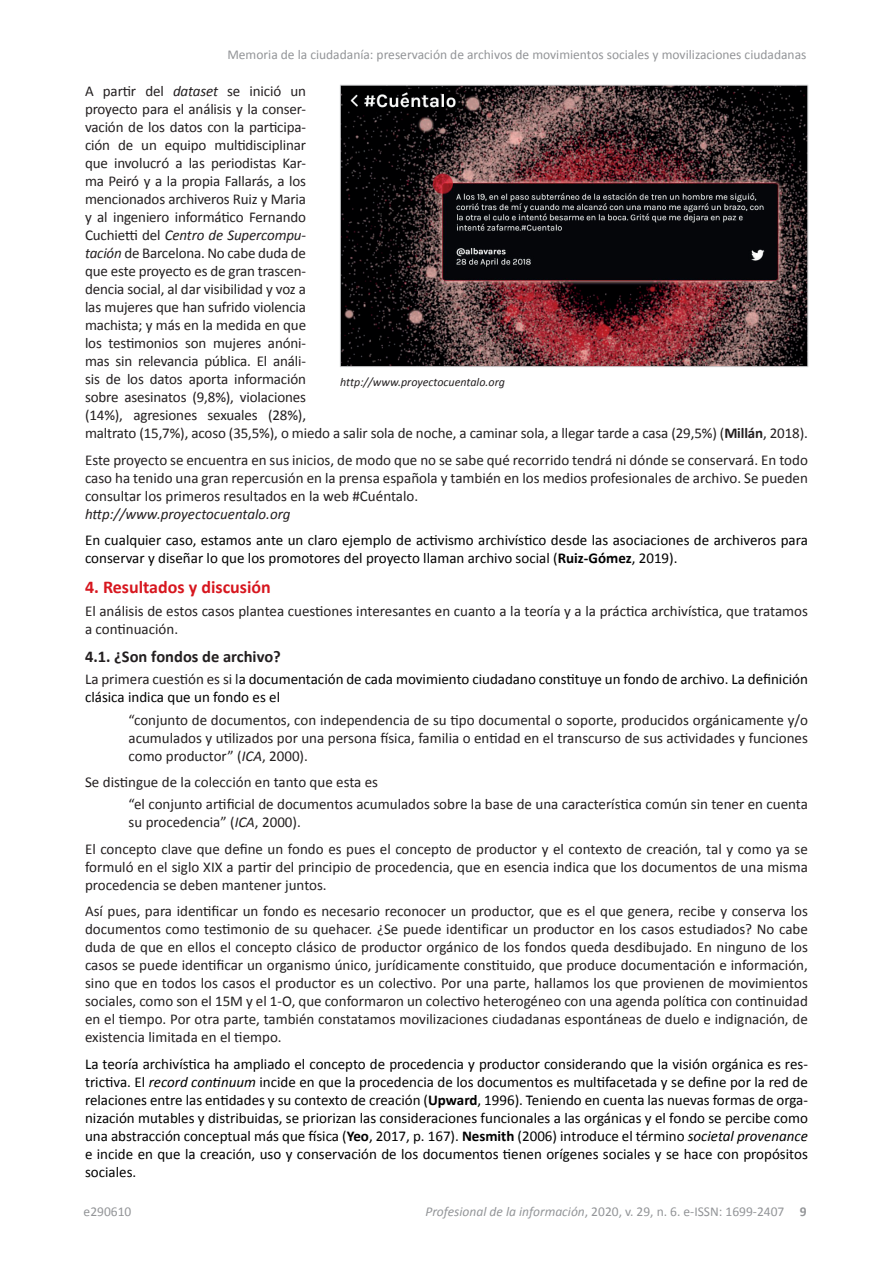
<style>
.page{position:relative;width:893px;height:1263px;background:#fff}
.page>*{position:absolute;margin:0;border:0;box-sizing:border-box;transform-origin:0 0}
.t1{font:700 18px "Calibri";color:#d7171f}
.t2{font:700 16.5px "Calibri";color:#231f20}
.t3{font:15px/18px "Calibri";letter-spacing:-.01em;color:#231f20}
.t4{font:15px/18px "Calibri";color:#000001}
.t5{font:italic 15px "Calibri";color:#231f20}
.t6{font:13.5px "Calibri";color:#939598}
.t7{font:italic 12px "Calibri";color:#231f20}
.s1{font-style:italic}
.s2{font-weight:700}
.s3{color:#231f20}
</style>
<div class="page">
<img style="left:342px;top:87px;width:464px;height:278px">
<div style="left:340px;top:85px;width:468px;height:282px;border:1px solid #c7c8ca"></div>
<p class="t6" style="left:227px;top:46px;width:581px">Memoria de la ciudadanía: preservación de archivos de movimientos sociales y movilizaciones ciudadanas</p>
<p class="t3" style="left:85px;top:82px;width:724px">A partir del <span class="s1">dataset</span> se inició un<br>proyecto para el análisis y la conser-<br>vación de los datos con la participa-<br>ción de un equipo multidisciplinar<br>que involucró a las periodistas Kar-<br>ma Peiró y a la propia Fallarás, a los<br>mencionados archiveros Ruiz y Maria<br>y al ingeniero informático Fernando<br>Cuchietti del <span class="s1">Centro de Supercompu-<br>tación</span> de Barcelona. No cabe duda de<br>que este proyecto es de gran trascen-<br>dencia social, al dar visibilidad y voz a<br>las mujeres que han sufrido violencia<br>machista; y más en la medida en que<br>los testimonios son mujeres anóni-<br>mas sin relevancia pública. El análi-<br>sis de los datos aporta información<br>sobre asesinatos (9,8%), violaciones<br>(14%), agresiones sexuales (28%),<br>maltrato (15,7%), acoso (35,5%), o miedo a salir sola de noche, a caminar sola, a llegar tarde a casa (29,5%) (<span class="s2">Millán</span>, 2018).</p>
<p class="t3" style="left:85px;top:450px;width:724px;text-align:justify">Este proyecto se encuentra en sus inicios, de modo que no se sabe qué recorrido tendrá ni dónde se conservará. En todo caso ha tenido una gran repercusión en la prensa española y también en los medios profesionales de archivo. Se pueden consultar los primeros resultados en la web #Cuéntalo.</p>
<p class="t5" style="left:85px;top:505px;width:207px">http://www.proyectocuentalo.org</p>
<p class="t4" style="left:85px;top:531px;width:724px">En cualquier caso, estamos ante un claro ejemplo de activismo archivístico desde las asociaciones de archiveros para conservar y diseñar lo que los promotores del proyecto llaman archivo social (<span class="s2">Ruiz-Gómez</span>, 2019).</p>
<p class="t1" style="left:85px;top:576px;width:187px">4. Resultados y discusión</p>
<p class="t3" style="left:85px;top:601px;width:724px">El análisis de estos casos plantea cuestiones interesantes en cuanto a la teoría y a la práctica archivística, que tratamos a continuación.</p>
<p class="t2" style="left:85px;top:646px;width:197px">4.1. ¿Son fondos de archivo?</p>
<p class="t4" style="left:85px;top:670px;width:724px"><span class="s3">La primera cuestión es si l</span>a documentación de cada movimiento ciudadano constituye un fondo de archivo. La definición clásica indica que un fondo es el</p>
<p class="t3" style="left:129px;top:710px;width:681px;text-align:justify">“conjunto de documentos, con independencia de su tipo documental o soporte, producidos orgánicamente y/o acumulados y utilizados por una persona física, familia o entidad en el transcurso de sus actividades y funciones como productor” (<span class="s1">ICA</span>, 2000).</p>
<p class="t3" style="left:129px;top:770px;width:681px;line-height:22.2px;text-indent:-44px">Se distingue de la colección en tanto que esta es<br>“el conjunto artificial de documentos acumulados sobre la base de una característica común sin tener en cuenta</p>
<p class="t3" style="left:85px;top:808px;width:724px;line-height:26.5px;text-indent:44px">su procedencia” (<span class="s1">ICA</span>, 2000).<br>El concepto clave que define un fondo es pues el concepto de productor y el contexto de creación, tal y como ya se</p>
<p class="t3" style="left:85px;top:857px;width:724px">formuló en el siglo XIX a partir del principio de procedencia, que en esencia indica que los documentos de una misma procedencia se deben mantener juntos.</p>
<p class="t3" style="left:85px;top:902px;width:724px;text-align:justify">Así pues, para identificar un fondo es necesario reconocer un productor, que es el que genera, recibe y conserva los documentos como testimonio de su quehacer. ¿Se puede identificar un productor en los casos estudiados? No cabe duda de que en ellos el concepto clásico de productor orgánico de los fondos queda desdibujado. En ninguno de los casos se puede identificar un organismo único, jurídicamente constituido, que produce documentación e información, sino que en todos los casos el productor es un colectivo. Por una parte, hallamos los que provienen de movimientos sociales, como son el 15M y el 1-O, que conformaron un colectivo heterogéneo con una agenda política con continuidad en el tiempo. Por otra parte, también constatamos movilizaciones ciudadanas espontáneas de duelo e indignación, de existencia limitada en el tiempo.</p>
<p class="t4" style="left:85px;top:1054px;width:724px;text-align:justify">La teoría archivística ha ampliado el concepto de procedencia y productor considerando que la visión orgánica es res&shy;trictiva. El <span class="s1">record continuum</span> incide en que la procedencia de los documentos es multifacetada y se define por la red de relaciones entre las entidades y su contexto de creación (<span class="s2">Upward</span>, 1996). Teniendo en cuenta las nuevas formas de orga&shy;nización mutables y distribuidas, se priorizan las consideraciones funcionales a las orgánicas y el fondo se percibe como una abstracción conceptual más que física (<span class="s2">Yeo</span>, 2017, p. 167). <span class="s2">Nesmith</span> (2006) introduce el término <span class="s1">societal provenance </span>e incide en que la creación, uso y conservación de los documentos tienen orígenes sociales y se hace con propósitos sociales.</p>
<p class="t7" style="left:340px;top:375px;width:166px">http://www.proyectocuentalo.org</p>
<p class="t6" style="left:84px;top:1203px;width:49px">e290610</p>
<p class="t6" style="left:425px;top:1203px;width:383px"><span class="s1">Profesional de la información</span>, 2020, v. 29, n. 6. e-ISSN: 1699-2407 <span class="s2">9</span></p>
</div>
